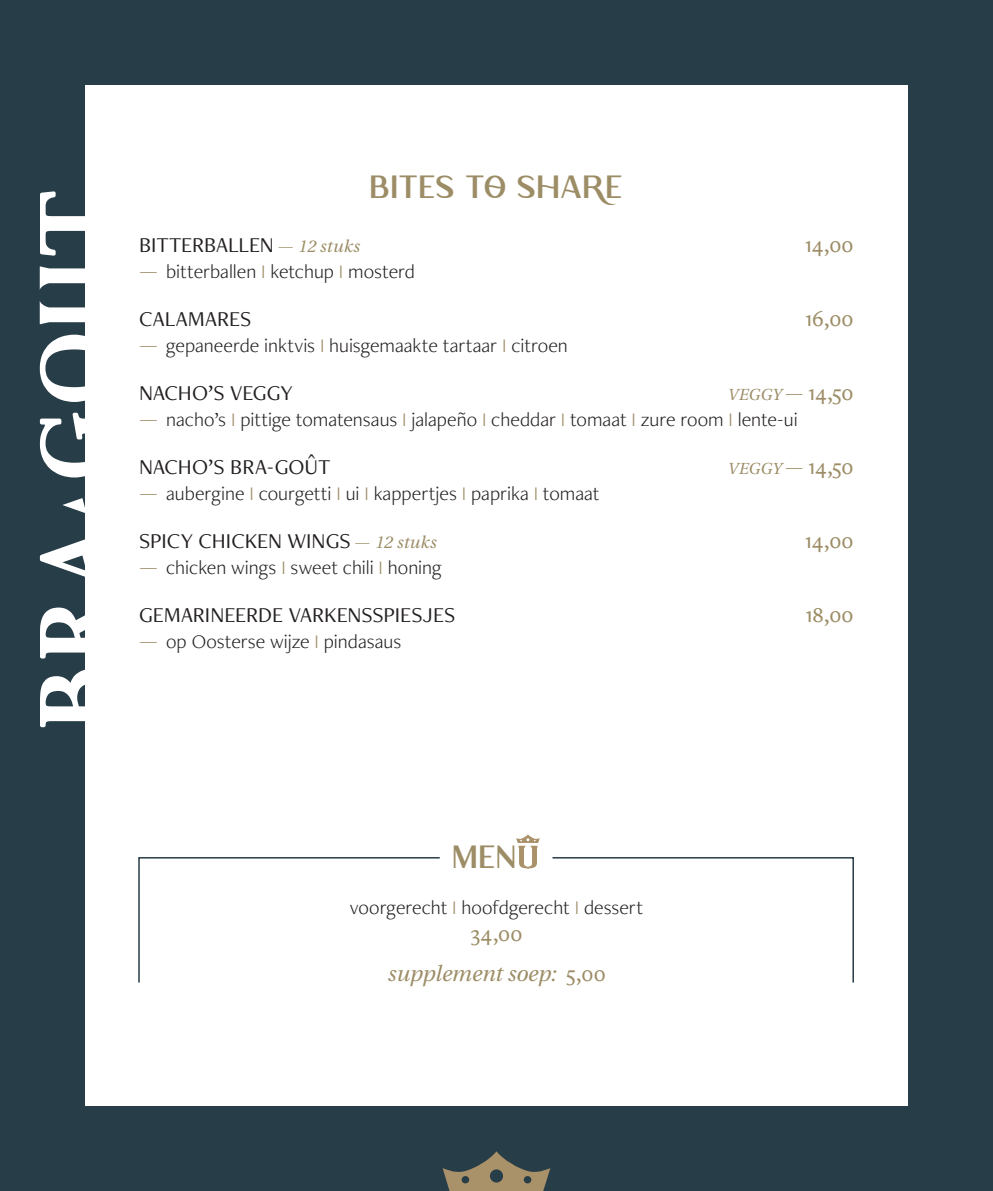
<style>
.page{position:relative;width:993px;height:1191px;background:#fff}
.page>*{position:absolute;margin:0;border:0;box-sizing:border-box;transform-origin:0 0}
.t1{font:32px "Rodano";letter-spacing:.05em;color:#9c8d66}
.t2{font:22px "Freight Neo Pro";letter-spacing:-.005em;color:#231f20}
.t3{font:500 22px "Freight Neo Pro";letter-spacing:.01em;color:#9c8d66}
.t4{font:italic 22px "Utopia";letter-spacing:-.005em;color:#9c8d66}
.t5{font:300 20px "Freight Neo Pro";color:#231f20}
.t6{font:italic 16px "Utopia";letter-spacing:.025em;color:#9c8d66}
.s1{font-weight:300;font-size:17px;color:#9c8d66}
.s2{font-family:"Utopia";font-style:italic;font-size:17px;color:#9c8d66}
.s3{color:#9c8d66}
.s4{font-family:"Freight Neo Pro";font-weight:300;font-style:normal;font-size:20px}
.s5{font-family:"Freight Neo Pro";font-weight:500;font-style:normal;font-size:22px}
.s6{font-family:"Freight Neo Pro";font-weight:500;font-style:normal}
</style>
<div class="page">
<div style="left:0;top:0;width:992px;height:1191px;background:#273d47"></div>
<div style="left:85px;top:85px;width:822px;height:1021px;background:#fff"></div>
<svg style="left:516px;top:834px;width:23px;height:34px"></svg>
<svg style="left:138px;top:857px;width:302px;height:126px"></svg>
<svg style="left:552px;top:857px;width:302px;height:126px"></svg>
<svg style="left:40px;top:669px;width:45px;height:58px"></svg>
<svg style="left:40px;top:607px;width:45px;height:51px"></svg>
<svg style="left:40px;top:539px;width:45px;height:38px"></svg>
<svg style="left:62px;top:498px;width:23px;height:15px"></svg>
<svg style="left:40px;top:413px;width:45px;height:64px"></svg>
<svg style="left:40px;top:335px;width:45px;height:67px"></svg>
<svg style="left:40px;top:191px;width:45px;height:65px"></svg>
<svg style="left:40px;top:266px;width:45px;height:58px"></svg>
<svg style="left:442px;top:1151px;width:108px;height:40px"></svg>
<h1 class="t1" style="left:370px;top:168px;width:253px">BITES TO SHARE</h1>
<p class="t2" style="left:139px;top:230px;width:222px">BITTERBALLEN <span class="s1">—</span> <span class="s2">12 stuks</span></p>
<p class="t3" style="left:805px;top:230px;width:50px">14,00</p>
<p class="t5" style="left:139px;top:258px;width:277px"><span class="s3">—</span> bitterballen <span class="s3">I</span> ketchup <span class="s3">I</span> mosterd</p>
<p class="t2" style="left:139px;top:304px;width:114px">CALAMARES</p>
<p class="t3" style="left:805px;top:304px;width:50px">16,00</p>
<p class="t5" style="left:139px;top:332px;width:430px"><span class="s3">—</span> gepaneerde inktvis <span class="s3">I</span> huisgemaakte tartaar <span class="s3">I</span> citroen</p>
<p class="t2" style="left:139px;top:378px;width:155px">NACHO’S VEGGY</p>
<p class="t6" style="left:727px;top:386px;width:128px">VEGGY <span class="s4">—</span> <span class="s5">14,50</span></p>
<p class="t5" style="left:139px;top:406px;width:660px"><span class="s3">—</span> nacho’s <span class="s3">I</span> pittige tomatensaus <span class="s3">I</span> jalapeño <span class="s3">I</span> cheddar <span class="s3">I</span> tomaat <span class="s3">I</span> zure room <span class="s3">I</span> lente-ui</p>
<p class="t2" style="left:139px;top:452px;width:193px">NACHO’S BRA-GOÛT</p>
<p class="t6" style="left:727px;top:460px;width:128px">VEGGY <span class="s4">—</span> <span class="s5">14,50</span></p>
<p class="t5" style="left:139px;top:480px;width:461px"><span class="s3">—</span> aubergine <span class="s3">I</span> courgetti <span class="s3">I</span> ui <span class="s3">I</span> kappertjes <span class="s3">I</span> paprika <span class="s3">I</span> tomaat</p>
<p class="t2" style="left:139px;top:526px;width:298px">SPICY CHICKEN WINGS <span class="s1">—</span> <span class="s2">12 stuks</span></p>
<p class="t3" style="left:805px;top:526px;width:50px">14,00</p>
<p class="t5" style="left:139px;top:554px;width:304px"><span class="s3">—</span> chicken wings <span class="s3">I</span> sweet chili <span class="s3">I</span> honing</p>
<p class="t2" style="left:139px;top:600px;width:318px">GEMARINEERDE VARKENSSPIESJES</p>
<p class="t3" style="left:805px;top:600px;width:49px">18,00</p>
<p class="t5" style="left:139px;top:628px;width:264px"><span class="s3">—</span> op Oosterse wijze <span class="s3">I</span> pindasaus</p>
<h1 class="t1" style="left:453px;top:838px;width:64px">MEN</h1>
<p class="t5" style="left:350px;top:894px;width:294px">voorgerecht <span class="s3">I</span> hoofdgerecht <span class="s3">I</span> dessert</p>
<p class="t3" style="left:470px;top:918px;width:54px">34,00</p>
<p class="t4" style="left:387px;top:961px;width:220px">supplement soep: <span class="s6">5,00</span></p>
</div>
